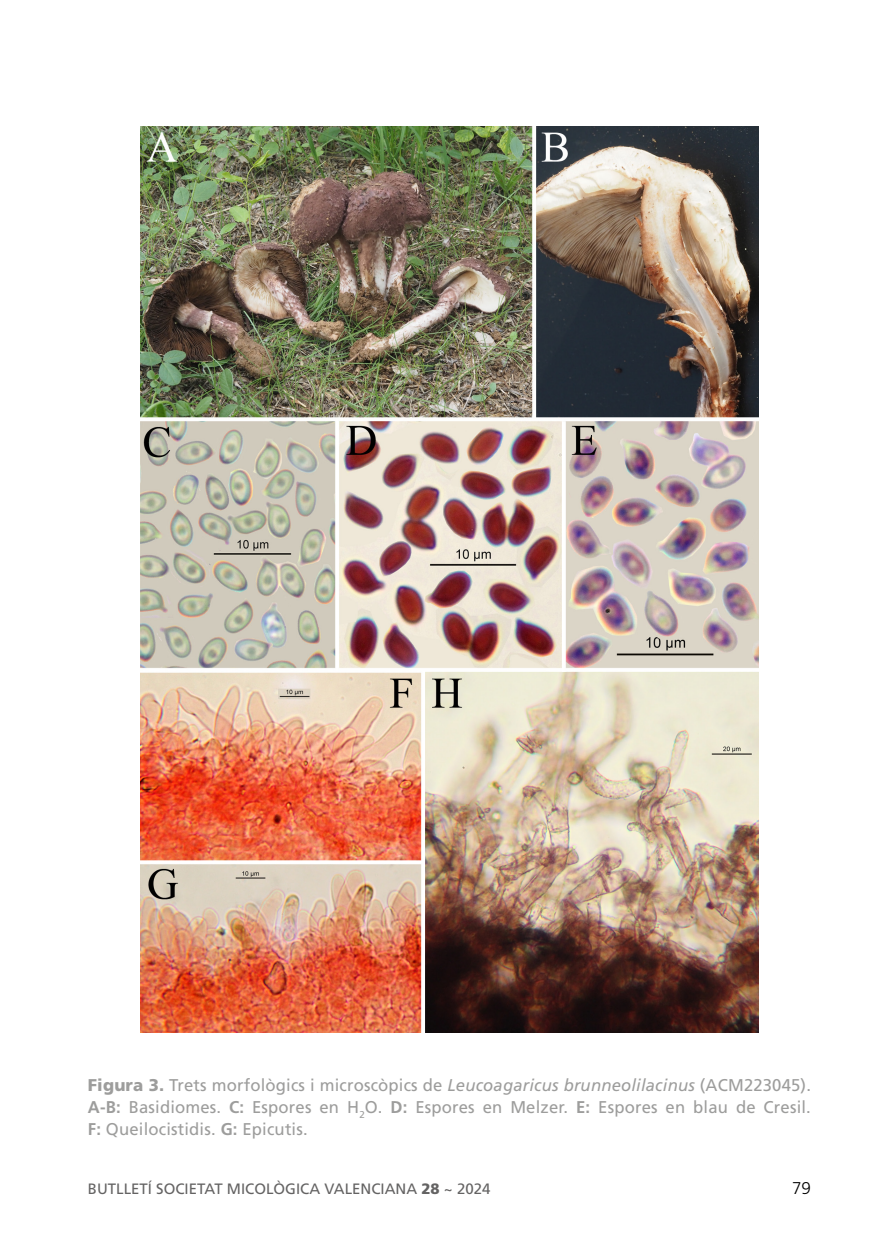
<style>
.page{position:relative;width:879px;height:1248px;background:#fff}
.page>*{position:absolute;margin:0;border:0;box-sizing:border-box;transform-origin:0 0}
.t1{font:17px/22px "Frutiger LT Std";letter-spacing:.01em;color:#9d9d9c;text-align:justify}
.t2{font:300 17px "Frutiger LT Std";color:#000}
.t3{font:15px "Frutiger LT Std";color:#646363}
.s1{font-weight:900}
.s2{font-style:italic}
.s3{font-weight:700}
</style>
<div class="page">
<img style="left:140px;top:126px;width:618px;height:906px">
<p class="t1" style="left:88px;top:1073px;width:724px"><span class="s1">Figura 3.</span> Trets morfològics i microscòpics de <span class="s2">Leucoagaricus brunneolilacinus</span> (ACM223045).<br><span class="s3">A-B:</span> Basidiomes. <span class="s3">C:</span> Espores en H<sub>2</sub>O. <span class="s3">D:</span> Espores en Melzer. <span class="s3">E:</span> Espores en blau de Cresil.<br><span class="s3">F:</span> Queilocistidis. <span class="s3">G:</span> Epicutis.</p>
<p class="t3" style="left:88px;top:1179px;width:404px">BUTLLETÍ SOCIETAT MICOLÒGICA VALENCIANA <span class="s1">28</span> ~ 2024</p>
<p class="t2" style="left:792px;top:1177px;width:20px">79</p>
</div>
